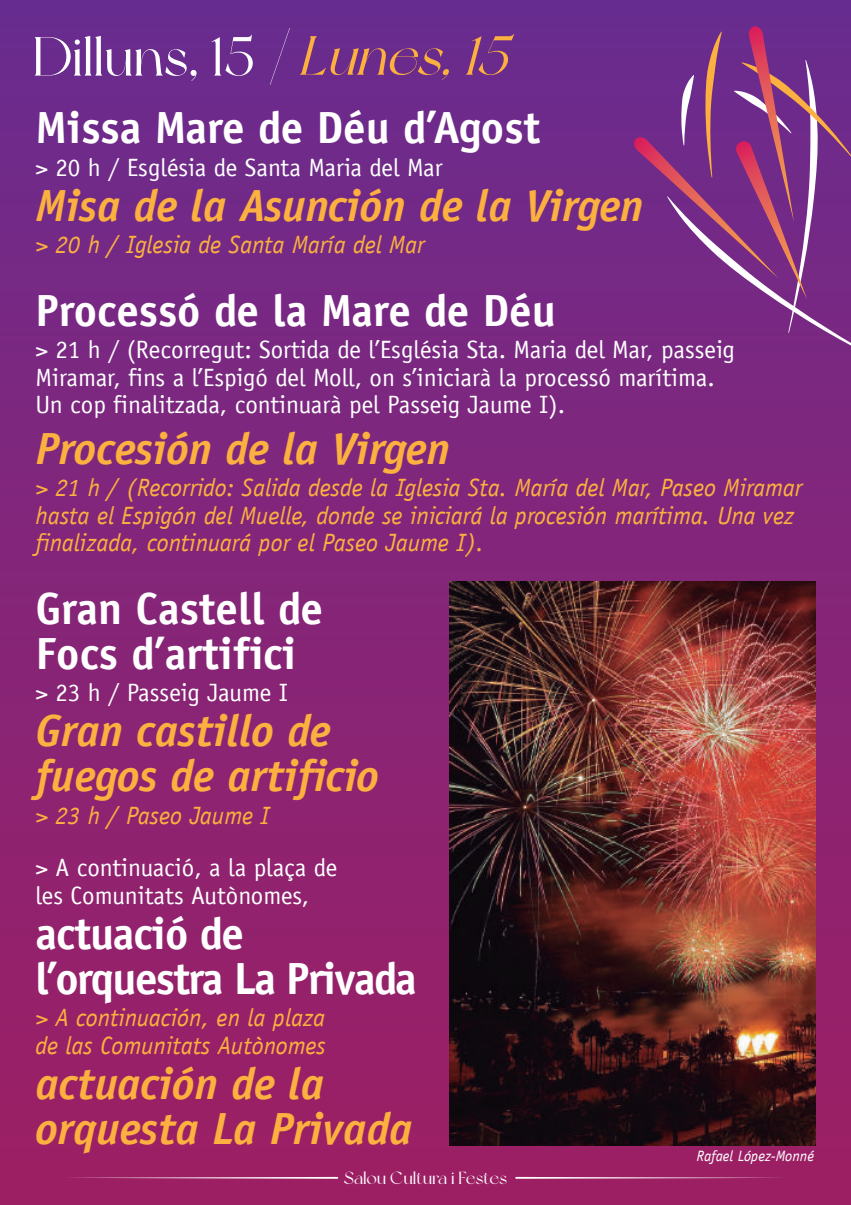
<style>
.page{position:relative;width:851px;height:1205px;background:#fff}
.page>*{position:absolute;margin:0;border:0;box-sizing:border-box;transform-origin:0 0}
.t1{font:55px "New York";color:#fff}
.t2{font:italic 700 45px/45px "Officina Sans LT";color:#fbb03f}
.t3{font:700 45px/45px "Officina Sans LT";letter-spacing:-.01em;color:#fff}
.t4{font:700 45px/45px "Officina Sans LT";letter-spacing:-.035em;color:#fff}
.t5{font:italic 25px/27.5px "Officina Sans LT";color:#fbb03f}
.t6{font:25px/27.5px "Officina Sans LT";color:#fff}
.t7{font:17.5px "New York";color:#fff}
.t8{font:italic 15px "Officina Sans LT";color:#fff}
.s1{font-style:italic;color:#fbb03f}
</style>
<div class="page">
<div style="left:0;top:0;width:850px;height:1205px;background:linear-gradient(to bottom,#692c8f,#9f1f62)"></div>
<img style="left:449px;top:581px;width:366px;height:564px">
<svg style="left:633px;top:26px;width:217px;height:337px;background:#803688"></svg>
<svg style="left:64px;top:1177px;width:274px;height:2px"></svg>
<svg style="left:515px;top:1177px;width:271px;height:2px"></svg>
<h1 class="t1" style="left:33px;top:23px;width:493px">Dilluns, 15 /<span class="s1">Lunes,15</span></h1>
<h2 class="t3" style="left:35px;top:105px;width:506px">Missa Mare de Déu d’Agost</h2>
<p class="t6" style="left:35px;top:154px;width:409px">&gt; 20 h / Església de Santa Maria del Mar</p>
<h2 class="t2" style="left:35px;top:183px;width:609px">Misa de la Asunción de la Virgen</h2>
<p class="t5" style="left:35px;top:231px;width:390px">&gt; 20 h / Iglesia de Santa María del Mar</p>
<h2 class="t3" style="left:35px;top:288px;width:522px">Processó de la Mare de Déu</h2>
<p class="t6" style="left:35px;top:336px;width:701px">&gt; 21 h / (Recorregut: Sortida de l’Església Sta. Maria del Mar, passeig<br>Miramar, fins a l’Espigó del Moll, on s’iniciarà la processó marítima.<br>Un cop finalitzada, continuarà pel Passeig Jaume I).</p>
<h2 class="t2" style="left:35px;top:426px;width:416px">Procesión de la Virgen</h2>
<p class="t5" style="left:35px;top:474px;width:768px">&gt; 21 h / (Recorrido: Salida desde la Iglesia Sta. María del Mar, Paseo Miramar hasta el Espigón del Muelle, donde se iniciará la procesión marítima. Una vez finalizada, continuará por el Paseo Jaume I).</p>
<h2 class="t3" style="left:35px;top:585px;width:289px">Gran Castell de<br>Focs d’artifici</h2>
<p class="t6" style="left:35px;top:679px;width:254px">&gt; 23 h / Passeig Jaume I</p>
<h2 class="t2" style="left:35px;top:708px;width:345px">Gran castillo de fuegos de artificio</h2>
<p class="t5" style="left:35px;top:801px;width:236px">&gt; 23 h / Paseo Jaume I</p>
<p class="t6" style="left:35px;top:854px;width:303px">&gt; A continuació, a la plaça de les Comunitats Autònomes,</p>
<h2 class="t4" style="left:35px;top:910px;width:383px">actuació de l’orquestra La Privada</h2>
<p class="t5" style="left:35px;top:1004px;width:292px">&gt; A continuación, en la plaza de las Comunitats Autònomes</p>
<h2 class="t2" style="left:35px;top:1061px;width:378px">actuación de la orquesta La Privada</h2>
<p class="t8" style="left:696px;top:1147px;width:119px">Rafael López-Monné</p>
<p class="t7" style="left:344px;top:1168px;width:164px">Salou Cultura i Festes</p>
</div>
